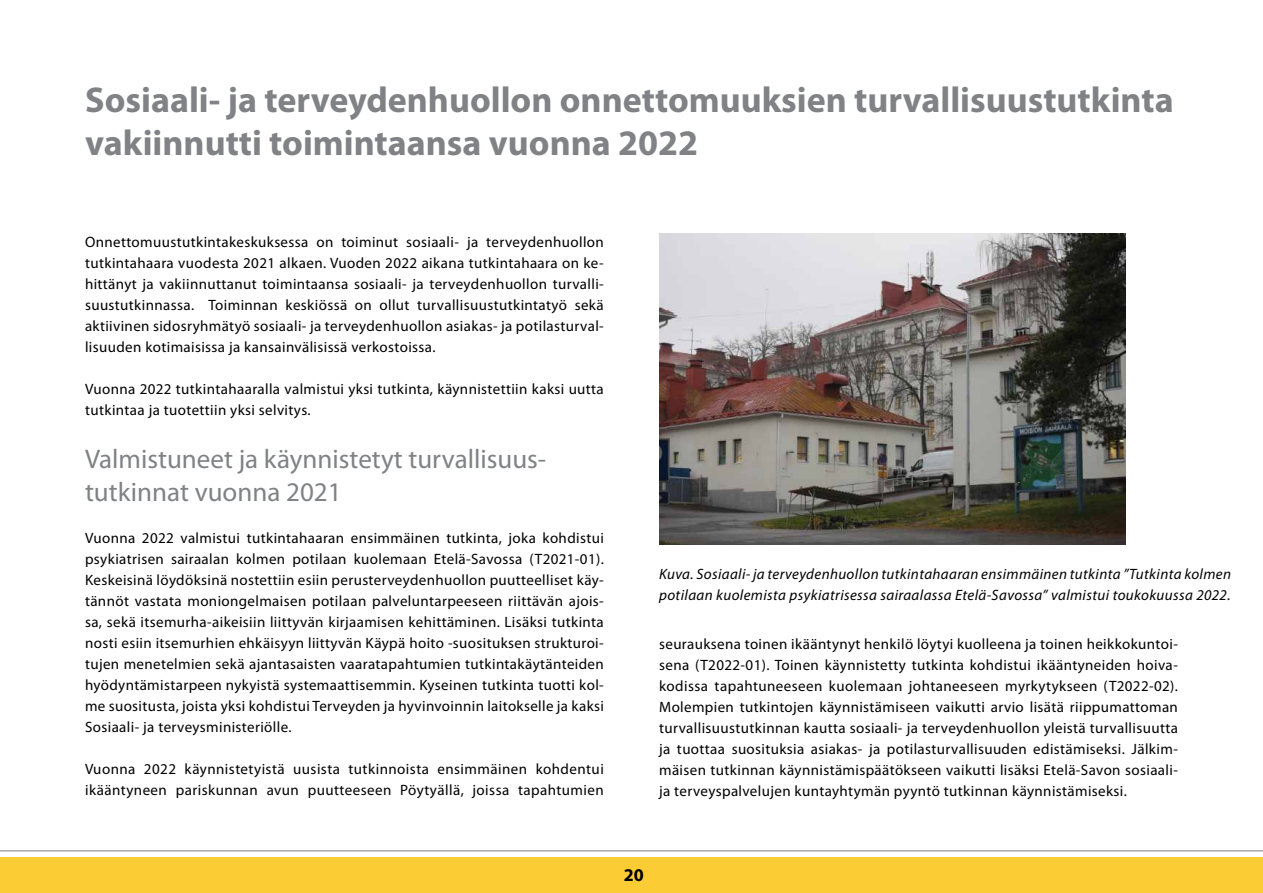
<style>
.page{position:relative;width:1263px;height:893px;background:#fff}
.page>*{position:absolute;margin:0;border:0;box-sizing:border-box;transform-origin:0 0}
.Pääotsikko{font:700 36px/43.2px "Myriad Pro";color:#808285}
.Otsikko_2{font:27px/32.4px "Myriad Pro";color:#808285}
.t1{font:700 18px "Myriad Pro";color:#000}
.leipis{font:15px/21px "Myriad Pro";letter-spacing:.025em;color:#000;text-align:justify}
.leipis-2{font:italic 15px/21px "Myriad Pro";letter-spacing:.025em;color:#000}
</style>
<div class="page">
<div style="left:0;top:857px;width:1263px;height:36px;background:#fbcc33"></div>
<hr style="left:0;top:850px;width:1263px;height:1px;background:#a7a9ac">
<img style="left:659px;top:234px;width:467px;height:310px">
<p class="Pääotsikko" style="left:85px;top:77px;width:1090px">Sosiaali- ja terveydenhuollon onnettomuuksien turvallisuustutkinta vakiinnutti toimintaansa vuonna 2022</p>
<p class="leipis" style="left:85px;top:231px;width:520px">Onnettomuustutkintakeskuksessa on toiminut sosiaali- ja terveydenhuollon tutkintahaara vuodesta 2021 alkaen. Vuoden 2022 aikana tutkintahaara on ke&shy;hittänyt ja vakiinnuttanut toimintaansa sosiaali- ja terveydenhuollon turvalli&shy;suustutkinnassa. Toiminnan keskiössä on ollut turvallisuustutkintatyö sekä aktiivinen sidosryhmätyö sosiaali- ja terveydenhuollon asiakas- ja potilasturval&shy;lisuuden kotimaisissa ja kansainvälisissä verkostoissa.</p>
<p class="leipis" style="left:85px;top:378px;width:520px">Vuonna 2022 tutkintahaaralla valmistui yksi tutkinta, käynnistettiin kaksi uutta tutkintaa ja tuotettiin yksi selvitys.</p>
<p class="Otsikko_2" style="left:85px;top:443px;width:461px">Valmistuneet ja käynnistetyt turvallisuus&shy;tutkinnat vuonna 2021</p>
<p class="leipis" style="left:85px;top:527px;width:520px">Vuonna 2022 valmistui tutkintahaaran ensimmäinen tutkinta, joka kohdistui psykiatrisen sairaalan kolmen potilaan kuolemaan Etelä-Savossa (T2021-01).<br>Keskeisinä löydöksinä nostettiin esiin perusterveydenhuollon puutteelliset käy&shy;tännöt vastata moniongelmaisen potilaan palveluntarpeeseen riittävän ajois&shy;sa, sekä itsemurha-aikeisiin liittyvän kirjaamisen kehittäminen. Lisäksi tutkinta nosti esiin itsemurhien ehkäisyyn liittyvän Käypä hoito -suosituksen strukturoi&shy;tujen menetelmien sekä ajantasaisten vaaratapahtumien tutkintakäytänteiden hyödyntämistarpeen nykyistä systemaattisemmin. Kyseinen tutkinta tuotti kol&shy;me suositusta, joista yksi kohdistui Terveyden ja hyvinvoinnin laitokselle ja kaksi Sosiaali- ja terveysministeriölle.</p>
<p class="leipis" style="left:85px;top:758px;width:520px">Vuonna 2022 käynnistetyistä uusista tutkinnoista ensimmäinen kohdentui ikääntyneen pariskunnan avun puutteeseen Pöytyällä, joissa tapahtumien</p>
<p class="leipis-2" style="left:659px;top:564px;width:573px">Kuva. Sosiaali- ja terveydenhuollon tutkintahaaran ensimmäinen tutkinta ”Tutkinta kolmen potilaan kuolemista psykiatrisessa sairaalassa Etelä-Savossa” valmistui toukokuussa 2022.</p>
<p class="leipis" style="left:659px;top:633px;width:520px">seurauksena toinen ikääntynyt henkilö löytyi kuolleena ja toinen heikkokuntoi&shy;sena (T2022-01). Toinen käynnistetty tutkinta kohdistui ikääntyneiden hoiva&shy;kodissa tapahtuneeseen kuolemaan johtaneeseen myrkytykseen (T2022-02).<br>Molempien tutkintojen käynnistämiseen vaikutti arvio lisätä riippumattoman turvallisuustutkinnan kautta sosiaali- ja terveydenhuollon yleistä turvallisuutta ja tuottaa suosituksia asiakas- ja potilasturvallisuuden edistämiseksi. Jälkim&shy;mäisen tutkinnan käynnistämispäätökseen vaikutti lisäksi Etelä-Savon sosiaali&shy;ja terveyspalvelujen kuntayhtymän pyyntö tutkinnan käynnistämiseksi.</p>
<p class="t1" style="left:624px;top:863px;width:21px">20</p>
</div>
